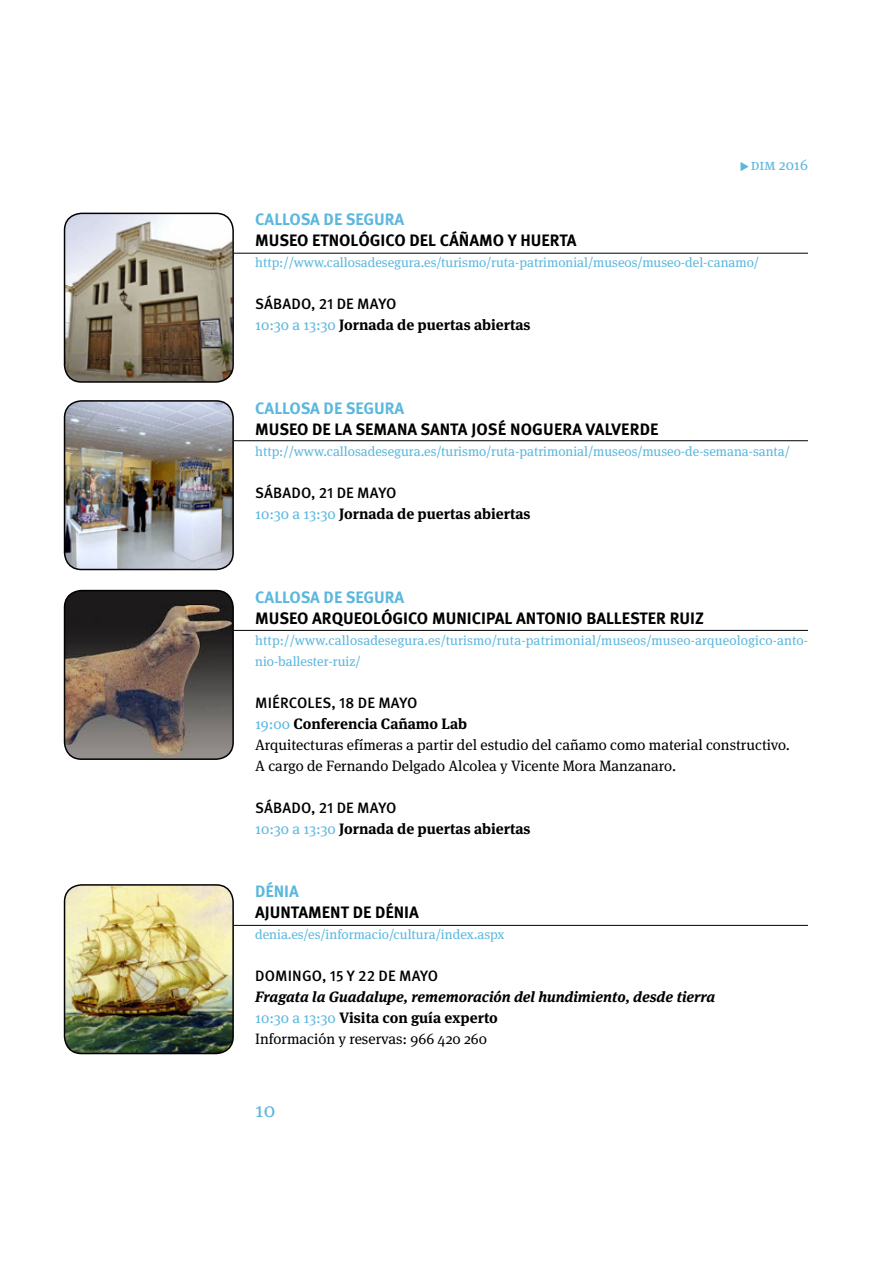
<style>
.page{position:relative;width:893px;height:1263px;background:#fff}
.page>*{position:absolute;margin:0;border:0;box-sizing:border-box;transform-origin:0 0}
.t1{font:21px "Meta Serif OT";color:#5cb7de}
.t2{font:700 16.5px "Meta Pro";color:#000}
.t3{font:700 16.5px "Meta Pro";color:#5cb7de}
.t4{font:15px/21px "Meta Serif OT";color:#000}
.t5{font:italic 700 15px/21px "Meta Serif OT";color:#000}
.t6{font:700 15px "Meta Serif OT";color:#000}
.t7{font:500 15px "Meta Pro";letter-spacing:.01em;color:#000}
.t8{font:15px "Meta Serif OT";color:#5cb7de}
.t9{font:13.5px/21px "Meta Serif OT";color:#5cb7de}
.s1{font-weight:400;color:#5cb7de}
.s2{color:#5cb7de}
.s3{font-weight:700}
.s4{font-weight:400;font-style:normal;color:#5cb7de}
.s5{font-style:normal}
.s6{font-weight:400;font-style:normal}
</style>
<div class="page">
<img style="left:65px;top:213px;width:168px;height:169px">
<div style="left:64px;top:213px;width:170px;height:170px;border:2px solid #000;border-radius:17px"></div>
<hr style="left:234px;top:253px;width:574px;height:1px;background:#000">
<img style="left:65px;top:401px;width:168px;height:168px">
<div style="left:64px;top:400px;width:170px;height:170px;border:2px solid #000;border-radius:17px"></div>
<hr style="left:234px;top:440px;width:574px;height:1px;background:#000">
<img style="left:65px;top:590px;width:168px;height:169px">
<div style="left:64px;top:590px;width:170px;height:170px;border:2px solid #000;border-radius:17px"></div>
<hr style="left:234px;top:630px;width:574px;height:1px;background:#000">
<img style="left:65px;top:885px;width:168px;height:168px">
<div style="left:64px;top:884px;width:170px;height:170px;border:2px solid #000;border-radius:17px"></div>
<hr style="left:234px;top:925px;width:574px;height:1px;background:#000">
<p class="t8" style="left:751px;top:156px;width:59px">dim 2016</p>
<p class="t3" style="left:255px;top:209px;width:151px">CALLOSA DE SEGURA</p>
<p class="t2" style="left:255px;top:230px;width:323px">MUSEO ETNOLÓGICO DEL CÁÑAMO Y HUERTA</p>
<p class="t9" style="left:255px;top:252px;width:505px">http://www.callosadesegura.es/turismo/ruta-patrimonial/museos/museo-del-canamo/</p>
<p class="t7" style="left:255px;top:294px;width:143px">SÁBADO, 21 DE MAYO</p>
<p class="t6" style="left:255px;top:316px;width:277px"><span class="s1">10:30 a 13:30</span> Jornada de puertas abiertas</p>
<p class="t3" style="left:255px;top:398px;width:151px">CALLOSA DE SEGURA</p>
<p class="t2" style="left:255px;top:419px;width:277px">MUSEO DE LA SEMANA SANTA JOS É NOGUERA</p>
<p class="t2" style="left:586px;top:419px;width:11px">VALVERDE</p>
<p class="t9" style="left:255px;top:441px;width:537px">http://www.callosadesegura.es/turismo/ruta-patrimonial/museos/museo-de-semana-santa/</p>
<p class="t7" style="left:255px;top:483px;width:143px">SÁBADO, 21 DE MAYO</p>
<p class="t6" style="left:255px;top:505px;width:277px"><span class="s1">10:30 a 13:30</span> Jornada de puertas abiertas</p>
<p class="t3" style="left:255px;top:587px;width:151px">CALLOSA DE SEGURA</p>
<p class="t2" style="left:255px;top:608px;width:210px">MUSEO ARQUEOLÓGICO MUNICIP</p>
<p class="t2" style="left:495px;top:608px;width:211px">AL ANTONI O BALLESTER RUIZ</p>
<p class="t9" style="left:255px;top:630px;width:555px">http://www.callosadesegura.es/turismo/ruta-patrimonial/museos/museo-arqueologico-anto&shy;nio-ballester-ruiz/</p>
<p class="t7" style="left:255px;top:693px;width:164px">MIÉRCOLES, 18 DE MAYO</p>
<p class="t4" style="left:255px;top:714px;width:536px"><span class="s2">19:00</span> <span class="s3">Conferencia Cañamo Lab<br></span>Arquitecturas efímeras a partir del estudio del cañamo como material constructivo.<br>A cargo de Fernando Delgado Alcolea y Vicente Mora Manzanaro.</p>
<p class="t7" style="left:255px;top:798px;width:143px">SÁBADO, 21 DE MAYO</p>
<p class="t6" style="left:255px;top:820px;width:277px"><span class="s1">10:30 a 13:30</span> Jornada de puertas abiertas</p>
<p class="t3" style="left:255px;top:881px;width:45px">DÉNIA</p>
<p class="t2" style="left:255px;top:902px;width:165px">AJUNTAMENT DE DÉNIA</p>
<p class="t9" style="left:255px;top:924px;width:251px">denia.es/es/informacio/cultura/index.aspx</p>
<p class="t7" style="left:255px;top:966px;width:20px">DOMINGO</p>
<p class="t7" style="left:322px;top:966px;width:118px">, 15 Y 22 DE MAYO</p>
<p class="t5" style="left:255px;top:986px;width:462px">Fragata la Guadalupe, rememoración del hundimiento, desde tierra<br><span class="s4">10:30 a 13:30</span> <span class="s5">Visita con guía experto<br></span><span class="s6">Información y reservas: 966 420 260</span></p>
<h1 class="t1" style="left:255px;top:1097px;width:22px">10</h1>
</div>
